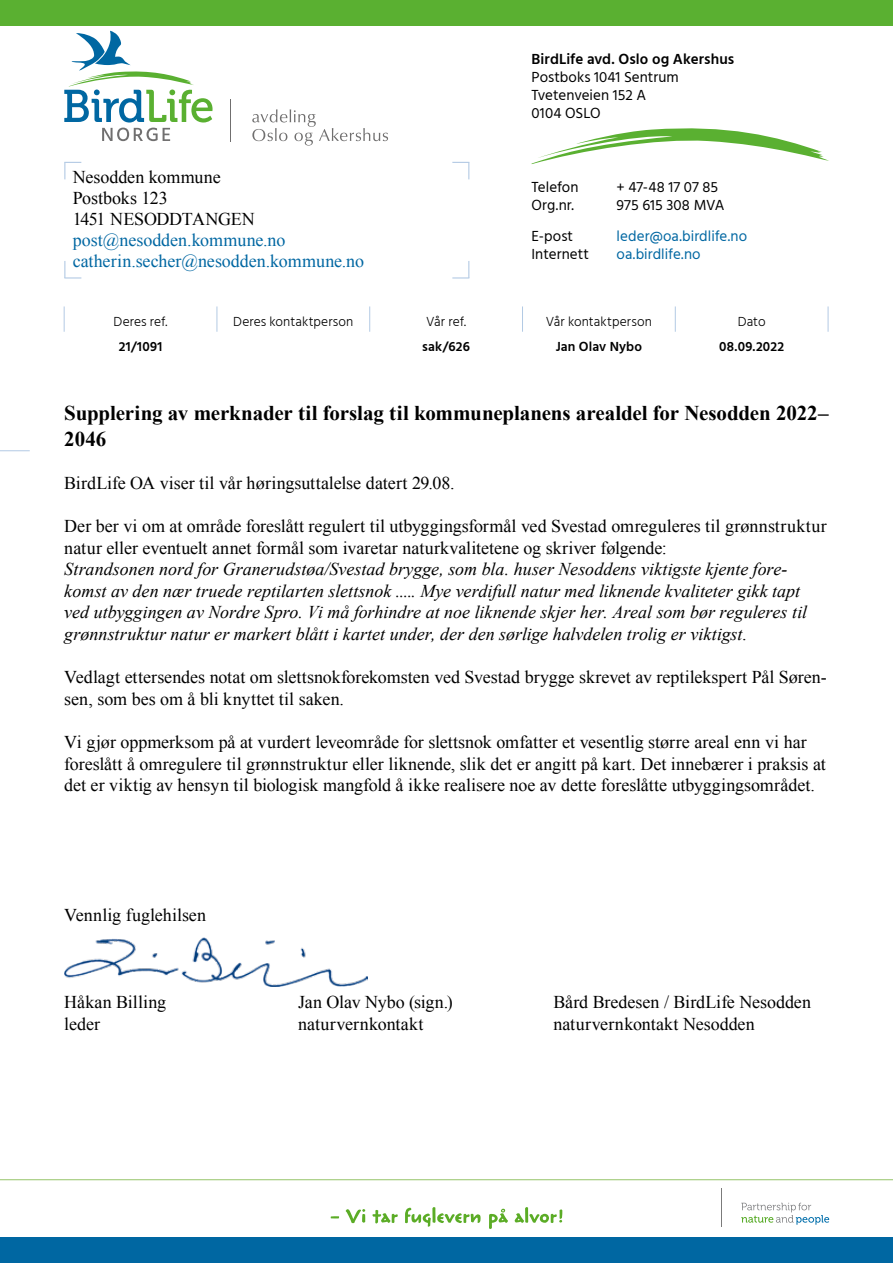
<style>
.page{position:relative;width:893px;height:1263px;background:#fff}
.page>*{position:absolute;margin:0;border:0;box-sizing:border-box;transform-origin:0 0}
.t1{font:700 21px/25.2px "Times New Roman";letter-spacing:-.005em;color:#000}
.t2{font:18px/21.6px "Times New Roman";color:#000}
.t3{font:italic 18px/21.6px "Times New Roman";color:#000}
.t4{font:18px/21px "Times New Roman";letter-spacing:-.005em;color:#0067a2}
.t5{font:15px/18px "Hind Madurai";letter-spacing:.005em;color:#000}
.t6{font:15px "Hind Madurai";letter-spacing:.005em;color:#0067a2}
.t7{font:600 15px "Hind Madurai";letter-spacing:.005em;color:#000}
.t8{font:300 13.5px "Hind Madurai";letter-spacing:.005em;color:#000}
.t9{font:600 13.5px "Hind Madurai";letter-spacing:.015em;color:#000}
.s1{font-style:normal}
</style>
<div class="page">
<div style="left:0;top:1237px;width:893px;height:26px;background:#0067a2"></div>
<div style="left:0;top:0;width:893px;height:26px;background:#5ab031"></div>
<svg style="left:741px;top:1203px;width:88px;height:22px"></svg>
<hr style="left:721px;top:1188px;width:1px;height:39px;background:#7b7b7b">
<svg style="left:331px;top:1209px;width:34px;height:14px"></svg>
<svg style="left:372px;top:1210px;width:26px;height:13px"></svg>
<svg style="left:405px;top:1207px;width:76px;height:20px"></svg>
<svg style="left:489px;top:1209px;width:19px;height:20px"></svg>
<svg style="left:515px;top:1207px;width:47px;height:16px"></svg>
<svg style="left:531px;top:128px;width:298px;height:36px"></svg>
<hr style="left:231px;top:99px;width:1px;height:42px;background:#706f6f">
<svg style="left:252px;top:109px;width:136px;height:37px"></svg>
<svg style="left:64px;top:31px;width:149px;height:110px"></svg>
<svg style="left:64px;top:306px;width:1px;height:26px"></svg>
<svg style="left:217px;top:306px;width:1px;height:26px"></svg>
<svg style="left:369px;top:306px;width:1px;height:26px"></svg>
<svg style="left:522px;top:306px;width:1px;height:26px"></svg>
<svg style="left:675px;top:306px;width:1px;height:26px"></svg>
<svg style="left:828px;top:306px;width:1px;height:26px"></svg>
<img style="left:64px;top:937px;width:304px;height:49px">
<hr style="left:0;top:1179px;width:893px;height:1px;background:#a1cb79">
<svg style="left:64px;top:162px;width:17px;height:17px"></svg>
<svg style="left:452px;top:162px;width:17px;height:17px"></svg>
<svg style="left:64px;top:261px;width:17px;height:18px"></svg>
<svg style="left:452px;top:261px;width:17px;height:18px"></svg>
<hr style="left:0;top:450px;width:30px;height:1px;background:#b3cae4">
<p class="t2" style="left:73px;top:166px;width:184px;line-height:21px">Nesodden kommune<br>Postboks 123<br>1451 NESODDTANGEN</p>
<p class="t4" style="left:73px;top:229px;width:293px">post@nesodden.kommune.no catherin.secher@nesodden.kommune.no</p>
<p class="t7" style="left:531px;top:50px;width:204px">BirdLife avd. Oslo og Akershus</p>
<p class="t5" style="left:531px;top:69px;width:149px">Postboks 1041 Sentrum<br>Tvetenveien 152 A<br>0104 OSLO</p>
<p class="t5" style="left:531px;top:179px;width:49px">Telefon</p>
<p class="t5" style="left:617px;top:179px;width:103px">+ 47-48 17 07 85</p>
<p class="t5" style="left:531px;top:197px;width:44px">Org.nr.</p>
<p class="t5" style="left:617px;top:197px;width:109px">975 615 308 MVA</p>
<p class="t5" style="left:531px;top:227px;width:43px">E-post</p>
<p class="t6" style="left:617px;top:227px;width:132px">leder@oa.birdlife.no</p>
<p class="t5" style="left:531px;top:245px;width:59px">Internett</p>
<p class="t6" style="left:617px;top:245px;width:86px">oa.birdlife.no</p>
<p class="t8" style="left:114px;top:313px;width:55px">Deres ref.</p>
<p class="t8" style="left:233px;top:313px;width:122px">Deres kontaktperson</p>
<p class="t8" style="left:426px;top:313px;width:41px">Vår ref.</p>
<p class="t8" style="left:546px;top:313px;width:108px">Vår kontaktperson</p>
<p class="t8" style="left:738px;top:313px;width:29px">Dato</p>
<p class="t9" style="left:119px;top:338px;width:45px">21/1091</p>
<p class="t9" style="left:422px;top:338px;width:49px">sak/626</p>
<p class="t9" style="left:556px;top:338px;width:88px">Jan Olav Nybo</p>
<p class="t9" style="left:719px;top:338px;width:66px">08.09.2022</p>
<p class="t1" style="left:64px;top:400px;width:766px">Supplering av merknader til forslag til kommuneplanens arealdel for Nesodden 2022–<br>2046</p>
<p class="t2" style="left:64px;top:472px;width:392px">BirdLife OA viser til vår høringsuttalelse datert 29.08.</p>
<p class="t2" style="left:64px;top:515px;width:764px">Der ber vi om at område foreslått regulert til utbyggingsformål ved Svestad omreguleres til grønnstruktur natur eller eventuelt annet formål som ivaretar naturkvalitetene og skriver følgende:</p>
<p class="t3" style="left:64px;top:558px;width:744px">Strandsonen nord for Granerudstøa/Svestad brygge, som bla. huser Nesoddens viktigste kjente fore&shy;komst av den nær truede reptilarten slettsnok ..... Mye verdifull natur med liknende kvaliteter gikk tapt ved utbyggingen av Nordre Spro. Vi må forhindre at noe liknende skjer her. Areal som bør reguleres til grønnstruktur natur er markert blått i kartet under, der den sørlige halvdelen trolig er viktigst<span class="s1">.</span></p>
<p class="t2" style="left:64px;top:666px;width:764px">Vedlagt ettersendes notat om slettsnokforekomsten ved Svestad brygge skrevet av reptilekspert Pål Søren&shy;sen, som bes om å bli knyttet til saken.</p>
<p class="t2" style="left:64px;top:731px;width:763px">Vi gjør oppmerksom på at vurdert leveområde for slettsnok omfatter et vesentlig større areal enn vi har foreslått å omregulere til grønnstruktur eller liknende, slik det er angitt på kart. Det innebærer i praksis at det er viktig av hensyn til biologisk mangfold å ikke realisere noe av dette foreslåtte utbyggingsområdet.</p>
<p class="t2" style="left:64px;top:904px;width:143px">Vennlig fuglehilsen</p>
<p class="t2" style="left:64px;top:991px;width:103px">Håkan Billing</p>
<p class="t2" style="left:298px;top:991px;width:156px">Jan Olav Nybo (sign.)</p>
<p class="t2" style="left:553px;top:991px;width:259px">Bård Bredesen / BirdLife Nesodden</p>
<p class="t2" style="left:64px;top:1012px;width:37px">leder</p>
<p class="t2" style="left:298px;top:1012px;width:127px">naturvernkontakt</p>
<p class="t2" style="left:553px;top:1012px;width:203px">naturvernkontakt Nesodden</p>
</div>
